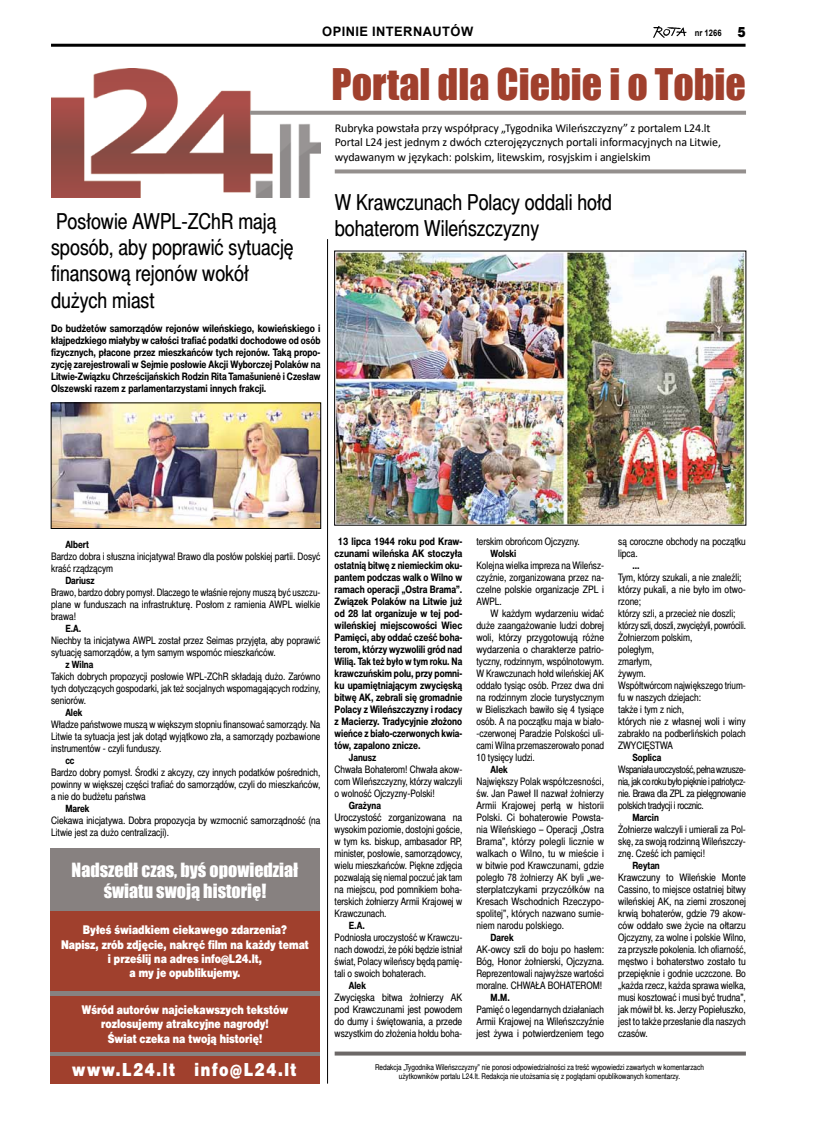
<style>
.page{position:relative;width:814px;height:1126px;background:#fff}
.page>*{position:absolute;margin:0;border:0;box-sizing:border-box;transform-origin:0 0}
.t1{font:40px "Impact";color:#a0402d}
.t2{font:22px/26.4px "Switzer Cnd EFN";color:#000}
.t3{font:18px/21.6px "Impact";color:#fff;text-align:center}
.t4{font:18px "Switzer Cnd EFN Black";letter-spacing:.09em;color:#fff}
.t5{font:700 13px "Arial";letter-spacing:.035em;color:#000}
.t6{font:12px/14.4px "Switzer Cnd EFN Black";color:#fff;text-align:center}
.t7{font:12px/14.4px "Calibri";letter-spacing:-.01em;color:#000}
.t8{font:10.3px/12px "Switzer Cnd EFN";color:#000;text-align:justify}
.t9{font:10.3px/12px "Switzer Cnd EFN";color:#000;text-align:justify;scale:1.04 1}
.t10{font:700 10.3px/12px "Switzer Cnd EFN";color:#000;text-align:justify}
.t11{font:10.3px/12px "Switzer Cnd EFN";color:#000;text-align:justify;scale:.96 1}
.t12{font:700 10px "Switzer Cnd EFN";color:#000}
.t13{font:700 9px "Arial";color:#000;scale:.85 1}
.t14{font:8px/9px "Switzer Cnd EFN";color:#000;text-align:center}
.s1{font-family:"Switzer EFN Black";font-weight:400;font-size:14px}
</style>
<div class="page">
<img style="left:653px;top:27px;width:33px;height:11px">
<hr style="left:51px;top:44px;width:694px;height:3px;background:#000">
<img style="left:51px;top:68px;width:269px;height:129px">
<svg style="left:250px;top:111px;width:496px;height:4px;background:#9a9593"></svg>
<svg style="left:335px;top:169px;width:411px;height:4px;background:#a09b99"></svg>
<hr style="left:327px;top:239px;width:1px;height:844px;background:#000">
<div style="left:50px;top:848px;width:270px;height:221px;background:#878180"></div>
<div style="left:51px;top:911px;width:269px;height:80px;background:#a0402d"></div>
<div style="left:51px;top:996px;width:269px;height:56px;background:#a0402d"></div>
<div style="left:50px;top:1055px;width:270px;height:28px;background:#a0402d"></div>
<svg style="left:334px;top:1051px;width:412px;height:4px;background:#807d7c"></svg>
<img style="left:53px;top:405px;width:266px;height:121px">
<img style="left:336px;top:253px;width:408px;height:270px">
<p class="t5" style="left:322px;top:22px;width:152px">OPINIE INTERNAUTÓW</p>
<h1 class="t1" style="left:331px;top:53px;width:416px">Portal dla Ciebie i o Tobie</h1>
<p class="t7" style="left:335px;top:120px;width:388px">Rubryka powstała przy współpracy „Tygodnika Wileńszczyzny” z portalem L24.lt<br>Portal L24 jest jednym z dwóch czterojęzycznych portali informacyjnych na Litwie, wydawanym w językach: polskim, litewskim, rosyjskim i angielskim</p>
<p class="t13" style="left:694px;top:26px;width:62px">NR 1266 <span class="s1">5</span></p>
<h2 class="t2" style="left:51px;top:208px;width:244px">Posłowie AWPL-ZChR mają sposób, aby poprawić sytuację finansową rejonów wokół dużych miast</h2>
<p class="t10" style="left:51px;top:322px;width:271px">Do budżetów samorządów rejonów wileńskiego, kowieńskiego i kłajpedzkiego miałyby w całości trafiać podatki dochodowe od osób fizycznych, płacone przez mieszkańców tych rejonów. Taką propo&shy;zycję zarejestrowali w Sejmie posłowie Akcji Wyborczej Polaków na Litwie-Związku Chrześcijańskich Rodzin Rita Tamašunienė i Czesław Olszewski razem z parlamentarzystami innych frakcji.</p>
<h2 class="t2" style="left:335px;top:189px;width:279px">W Krawczunach Polacy oddali hołd bohaterom Wileńszczyzny</h2>
<p class="t8" style="left:476px;top:535px;width:105px">terskim obrońcom Ojczyzny.</p>
<p class="t12" style="left:490px;top:547px;width:27px">Wolski</p>
<p class="t8" style="left:476px;top:559px;width:129px">Kolejna wielka impreza na Wileńsz&shy;czyźnie, zorganizowana przez na&shy;czelne polskie organizacje ZPL i AWPL.</p>
<p class="t9" style="left:476px;top:607px;width:124px;text-indent:14px">W każdym wydarzeniu widać duże zaangażowanie ludzi dobrej woli, którzy przygotowują różne wydarzenia o charakterze patrio&shy;tyczny, rodzinnym, wspólnotowym.<br>W Krawczunach hołd wileńskiej AK oddało tysiąc osób. Przez dwa dni na rodzinnym zlocie turystycznym w Bieliszkach bawiło się 4 tysiące osób. A na początku maja w biało--czerwonej Paradzie Polskości uli&shy;cami Wilna przemaszerowało ponad 10 tysięcy ludzi.</p>
<p class="t12" style="left:490px;top:763px;width:19px">Alek</p>
<p class="t8" style="left:476px;top:775px;width:129px">Największy Polak współczesności, św. Jan Paweł II nazwał żołnierzy Armii Krajowej perłą w historii Polski. Ci bohaterowie Powsta&shy;nia Wileńskiego – Operacji „Ostra Brama”, którzy polegli licznie w walkach o Wilno, tu w mieście i w bitwie pod Krawczunami, gdzie poległo 78 żołnierzy AK byli „we&shy;sterplatczykami przyczółków na Kresach Wschodnich Rzeczypo&shy;spolitej”, których nazwano sumie&shy;niem narodu polskiego.</p>
<p class="t12" style="left:490px;top:931px;width:25px">Darek</p>
<p class="t8" style="left:476px;top:943px;width:129px">AK-owcy szli do boju po hasłem:<br>Bóg, Honor żołnierski, Ojczyzna.<br>Reprezentowali najwyższe wartości moralne. CHWAŁA BOHATEROM!</p>
<p class="t12" style="left:490px;top:991px;width:21px">M.M.</p>
<p class="t8" style="left:476px;top:1003px;width:129px">Pamięć o legendarnych działaniach Armii Krajowej na Wileńszczyźnie jest żywa i potwierdzeniem tego</p>
<p class="t10" style="left:334px;top:535px;width:129px;text-indent:3px">13 lipca 1944 roku pod Kraw&shy;czunami wileńska AK stoczyła ostatnią bitwę z niemieckim oku&shy;pantem podczas walk o Wilno w ramach operacji „Ostra Brama”.<br>Związek Polaków na Litwie już od 28 lat organizuje w tej pod&shy;wileńskiej miejscowości Wiec Pamięci, aby oddać cześć boha&shy;terom, którzy wyzwolili gród nad Wilią. Tak też było w tym roku. Na krawczuńskim polu, przy pomni&shy;ku upamiętniającym zwycięską bitwę AK, zebrali się gromadnie Polacy z Wileńszczyzny i rodacy z Macierzy. Tradycyjnie złożono wieńce z biało-czerwonych kwia&shy;tów, zapalono znicze.</p>
<p class="t12" style="left:349px;top:751px;width:29px">Janusz</p>
<p class="t8" style="left:334px;top:763px;width:129px">Chwała Bohaterom! Chwała akow&shy;com Wileńszczyzny, którzy walczyli o wolność Ojczyzny-Polski!</p>
<p class="t12" style="left:349px;top:799px;width:34px">Grażyna</p>
<p class="t9" style="left:334px;top:811px;width:124px">Uroczystość zorganizowana na wysokim poziomie, dostojni goście, w tym ks. biskup, ambasador RP, minister, posłowie, samorządowcy, wielu mieszkańców. Piękne zdjęcia pozwalają się niemal poczuć jak tam na miejscu, pod pomnikiem boha&shy;terskich żołnierzy Armii Krajowej w Krawczunach.</p>
<p class="t12" style="left:349px;top:919px;width:17px">E.A.</p>
<p class="t8" style="left:334px;top:931px;width:129px">Podniosła uroczystość w Krawczu&shy;nach dowodzi, że póki będzie istniał świat, Polacy wileńscy będą pamię&shy;tali o swoich bohaterach.</p>
<p class="t12" style="left:349px;top:979px;width:19px">Alek</p>
<p class="t9" style="left:334px;top:991px;width:124px">Zwycięska bitwa żołnierzy AK pod Krawczunami jest powodem do dumy i świętowania, a przede wszystkim do złożenia hołdu boha-</p>
<p class="t8" style="left:618px;top:535px;width:129px">są coroczne obchody na początku lipca.</p>
<p class="t12" style="left:632px;top:559px;width:9px">...</p>
<p class="t8" style="left:618px;top:571px;width:129px;text-align:left">Tym, którzy szukali, a nie znaleźli; którzy pukali, a nie było im otwo&shy;rzone;<br>którzy szli, a przecież nie doszli; którzy szli, doszli, zwyciężyli, powrócili.<br>Żołnierzom polskim,<br>poległym,<br>zmarłym,<br>żywym.<br>Współtwórcom największego trium&shy;fu w naszych dziejach:<br>także i tym z nich,<br>których nie z własnej woli i winy zabrakło na podberlińskich polach<br>ZWYCIĘSTWA</p>
<p class="t12" style="left:632px;top:751px;width:30px">Soplica</p>
<p class="t11" style="left:618px;top:763px;width:134px">Wspaniała uroczystość, pełna wzrusze&shy;nia, jak co roku było pięknie i patriotycz&shy;nie. Brawa dla ZPL za pielęgnowanie polskich tradycji i rocznic.</p>
<p class="t12" style="left:632px;top:811px;width:28px">Marcin</p>
<p class="t8" style="left:618px;top:823px;width:129px">Żołnierze walczyli i umierali za Pol&shy;skę, za swoją rodzinną Wileńszczy&shy;znę. Cześć ich pamięci!</p>
<p class="t12" style="left:632px;top:859px;width:29px">Reytan</p>
<p class="t9" style="left:618px;top:871px;width:124px">Krawczuny to Wileńskie Monte Cassino, to miejsce ostatniej bitwy wileńskiej AK, na ziemi zroszonej krwią bohaterów, gdzie 79 akow&shy;ców oddało swe życie na ołtarzu Ojczyzny, za wolne i polskie Wilno, za przyszłe pokolenia. Ich ofiarność, męstwo i bohaterstwo zostało tu przepięknie i godnie uczczone. Bo „każda rzecz, każda sprawa wielka, musi kosztować i musi być trudna”, jak mówił bł. ks. Jerzy Popiełuszko, jest to także przesłanie dla naszych czasów.</p>
<p class="t12" style="left:65px;top:538px;width:25px">Albert</p>
<p class="t8" style="left:51px;top:550px;width:271px">Bardzo dobra i słuszna inicjatywa! Brawo dla posłów polskiej partii. Dosyć kraść rządzącym</p>
<p class="t12" style="left:65px;top:574px;width:31px">Dariusz</p>
<p class="t8" style="left:51px;top:586px;width:271px">Brawo, bardzo dobry pomysł. Dlaczego te właśnie rejony muszą być uszczu&shy;plane w funduszach na infrastrukturę. Posłom z ramienia AWPL wielkie brawa!</p>
<p class="t12" style="left:65px;top:622px;width:17px">E.A.</p>
<p class="t8" style="left:51px;top:634px;width:271px">Niechby ta inicjatywa AWPL został przez Seimas przyjęta, aby poprawić sytuację samorządów, a tym samym wspomóc mieszkańców.</p>
<p class="t12" style="left:65px;top:658px;width:30px">z Wilna</p>
<p class="t8" style="left:51px;top:670px;width:271px">Takich dobrych propozycji posłowie WPL-ZChR składają dużo. Zarówno tych dotyczących gospodarki, jak też socjalnych wspomagających rodziny, seniorów.</p>
<p class="t12" style="left:65px;top:706px;width:19px">Alek</p>
<p class="t8" style="left:51px;top:718px;width:271px">Władze państwowe muszą w większym stopniu finansować samorządy. Na Litwie ta sytuacja jest jak dotąd wyjątkowo zła, a samorządy pozbawione instrumentów - czyli funduszy.</p>
<p class="t12" style="left:65px;top:754px;width:11px">cc</p>
<p class="t8" style="left:51px;top:766px;width:271px">Bardzo dobry pomysł. Środki z akcyzy, czy innych podatków pośrednich, powinny w większej części trafiać do samorządów, czyli do mieszkańców, a nie do budżetu państwa</p>
<p class="t12" style="left:65px;top:802px;width:26px">Marek</p>
<p class="t8" style="left:51px;top:814px;width:271px">Ciekawa inicjatywa. Dobra propozycja by wzmocnić samorządność (na<br>Litwie jest za dużo centralizacji).</p>
<h3 class="t3" style="left:72px;top:858px;width:228px">Nadszedł czas, byś opowiedział światu swoją historię!</h3>
<p class="t6" style="left:61px;top:923px;width:249px">Byłeś świadkiem ciekawego zdarzenia?<br>Napisz, zrób zdjęcie, nakręć film na każdy temat i prześlij na adres info@L24.lt,<br>a my je opublikujemy.</p>
<p class="t6" style="left:82px;top:1002px;width:208px">Wśród autorów najciekawszych tekstów rozlosujemy atrakcyjne nagrody!<br>Świat czeka na twoją historię!</p>
<h3 class="t4" style="left:72px;top:1058px;width:226px">www.L24.lt info@L24.lt</h3>
<p class="t14" style="left:375px;top:1062px;width:330px">Redakcja „Tygodnika Wileńszczyzny” nie ponosi odpowiedzialności za treść wypowiedzi zawartych w komentarzach użytkowników portalu L24.lt. Redakcja nie utożsamia się z poglądami opublikowanych komentarzy.</p>
</div>
